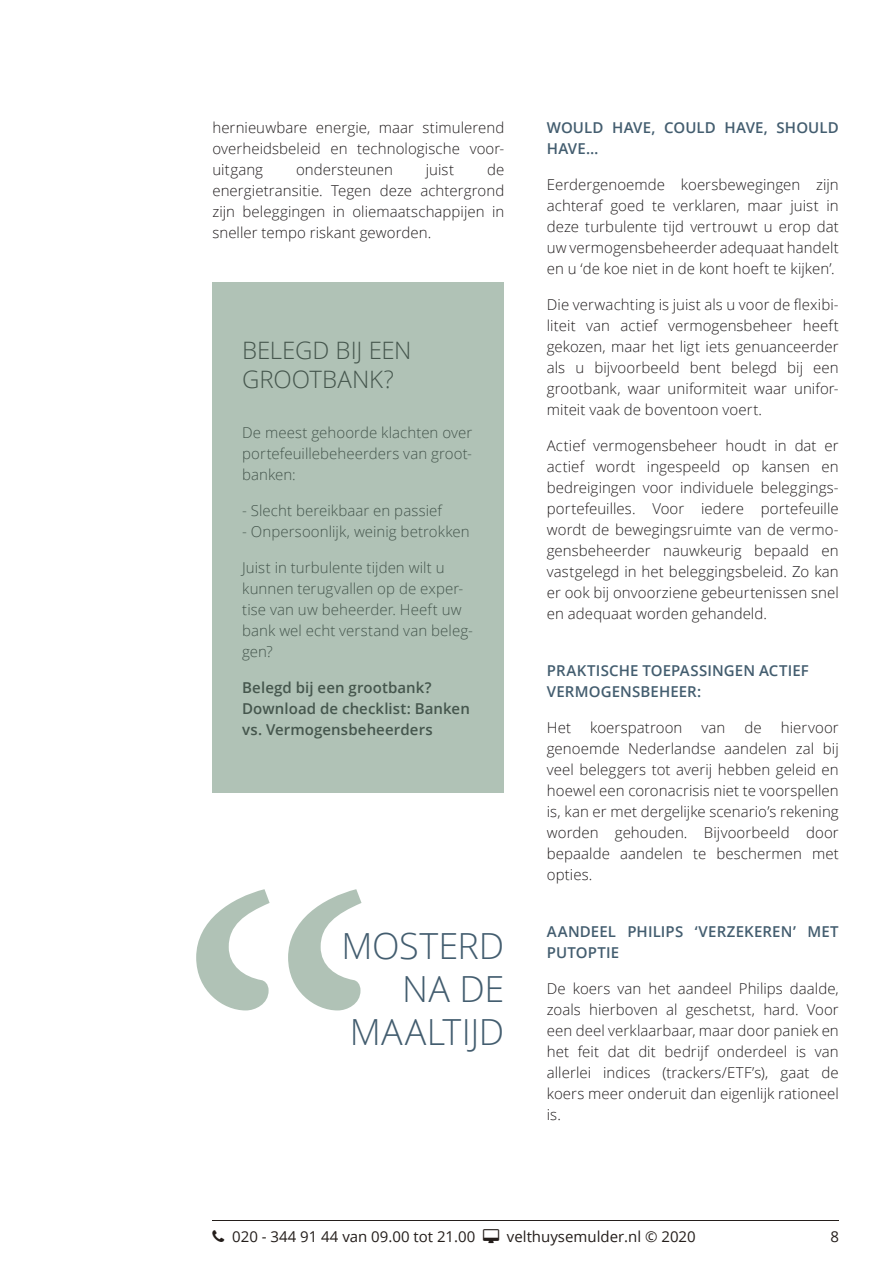
<style>
.page{position:relative;width:893px;height:1263px;background:#fff}
.page>*{position:absolute;margin:0;border:0;box-sizing:border-box;transform-origin:0 0}
.t1{font:525px "Minion Pro";color:#b0c2b6}
.t2{font:300 36px/43.2px "Open Sans";letter-spacing:-.005em;color:#435d6f;text-align:right}
.t3{font:300 24px/28.8px "Open Sans";letter-spacing:-.005em;color:#45564d}
.t4{font:300 15px/21px "Open Sans";letter-spacing:.005em;color:#231f20;text-align:justify}
.t5{font:300 15px/21px "Open Sans";letter-spacing:.005em;color:#45564d;text-align:justify}
.t6{font:600 15px/21px "Open Sans";letter-spacing:.005em;color:#435d6f}
.t7{font:600 15px/21px "Open Sans";letter-spacing:.01em;color:#45564d}
.t8{font:15px "Open Sans";color:#241e1b}
</style>
<div class="page">
<hr style="left:213px;top:1220px;width:626px;height:1px;background:#241e1b">
<div style="left:212px;top:283px;width:292px;height:510px;background:#b0c2b6"></div>
<p class="t4" style="left:212px;top:116px;width:293px">hernieuwbare energie, maar stimulerend overheidsbeleid en technologische voor&shy;uitgang</p>
<p class="t4" style="left:212px;top:158px;width:293px;text-indent:275px">de energietransitie. Tegen deze achtergrond zijn beleggingen in oliemaatschappijen in sneller tempo riskant geworden.</p>
<p class="t4" style="left:296px;top:158px;width:98px">ondersteunen</p>
<p class="t4" style="left:426px;top:158px;width:30px">juist</p>
<h3 class="t3" style="left:242px;top:336px;width:171px">BELEGD BIJ EEN<br>GROOTBANK?</h3>
<p class="t5" style="left:242px;top:422px;width:232px">De meest gehoorde klachten over portefeuillebeheerders van groot&shy;banken:</p>
<p class="t5" style="left:242px;top:500px;width:201px">- Slecht bereikbaar en passief</p>
<p class="t5" style="left:242px;top:521px;width:229px">- Onpersoonlijk, weinig betrokken</p>
<p class="t5" style="left:242px;top:557px;width:232px;text-align:left">Juist in turbulente tijden wilt u kunnen terugvallen op de exper&shy;tise van uw beheerder. Heeft uw bank wel echt verstand van beleg&shy;gen?</p>
<p class="t7" style="left:242px;top:677px;width:229px">Belegd bij een grootbank?<br>Download de checklist: Banken vs. Vermogensbeheerders</p>
<h1 class="t1" style="left:174px;top:746px;width:210px">“</h1>
<h2 class="t2" style="left:341px;top:923px;width:164px">MOSTERD<br>NA DE<br>MAALTIJD</h2>
<p class="t6" style="left:547px;top:116px;width:293px">WOULD HAVE, COULD HAVE, SHOULD<br>HAVE…</p>
<p class="t4" style="left:547px;top:173px;width:293px">Eerdergenoemde koersbewegingen zijn achteraf goed te verklaren, maar juist in deze turbulente tijd vertrouwt u erop dat uw vermogensbeheerder adequaat handelt en u ‘de koe niet in de kont hoeft te kijken’.</p>
<p class="t4" style="left:547px;top:293px;width:293px">Die verwachting is juist als u voor de flexibi&shy;liteit van actief vermogensbeheer heeft gekozen, maar het ligt iets genuanceerder als u bijvoorbeeld bent belegd bij een grootbank, waar uniformiteit waar unifor&shy;miteit vaak de boventoon voert.</p>
<p class="t4" style="left:547px;top:434px;width:293px">Actief vermogensbeheer houdt in dat er actief wordt ingespeeld op kansen en bedreigingen voor individuele beleggings&shy;portefeuilles. Voor iedere portefeuille wordt de bewegingsruimte van de vermo&shy;gensbeheerder nauwkeurig bepaald en vastgelegd in het beleggingsbeleid. Zo kan er ook bij onvoorziene gebeurtenissen snel en adequaat worden gehandeld.</p>
<p class="t6" style="left:547px;top:659px;width:263px">PRAKTISCHE TOEPASSINGEN ACTIEF<br>VERMOGENSBEHEER:</p>
<p class="t4" style="left:547px;top:716px;width:26px">Het</p>
<p class="t4" style="left:590px;top:716px;width:94px">koerspatroon</p>
<p class="t4" style="left:701px;top:716px;width:25px">van</p>
<p class="t4" style="left:744px;top:716px;width:19px">de</p>
<p class="t4" style="left:547px;top:716px;width:293px;text-indent:234px">hiervoor genoemde Nederlandse aandelen zal bij veel beleggers tot averij hebben geleid en hoewel een coronacrisis niet te voorspellen is, kan er met dergelijke scenario’s rekening worden gehouden. Bijvoorbeeld door bepaalde aandelen te beschermen met opties.</p>
<p class="t6" style="left:547px;top:920px;width:293px">AANDEEL PHILIPS ‘VERZEKEREN’ MET<br>PUTOPTIE</p>
<p class="t4" style="left:547px;top:977px;width:293px">De koers van het aandeel Philips daalde, zoals hierboven al geschetst, hard. Voor een deel verklaarbaar, maar door paniek en het feit dat dit bedrijf onderdeel is van allerlei indices (trackers/ETF’s), gaat de koers meer onderuit dan eigenlijk rationeel is.</p>
<p class="t8" style="left:232px;top:1226px;width:245px">020 - 344 91 44 van 09.00 tot 21.00</p>
<p class="t8" style="left:507px;top:1226px;width:190px">velthuysemulder.nl © 2020</p>
<p class="t8" style="left:830px;top:1226px;width:10px">8</p>
</div>
